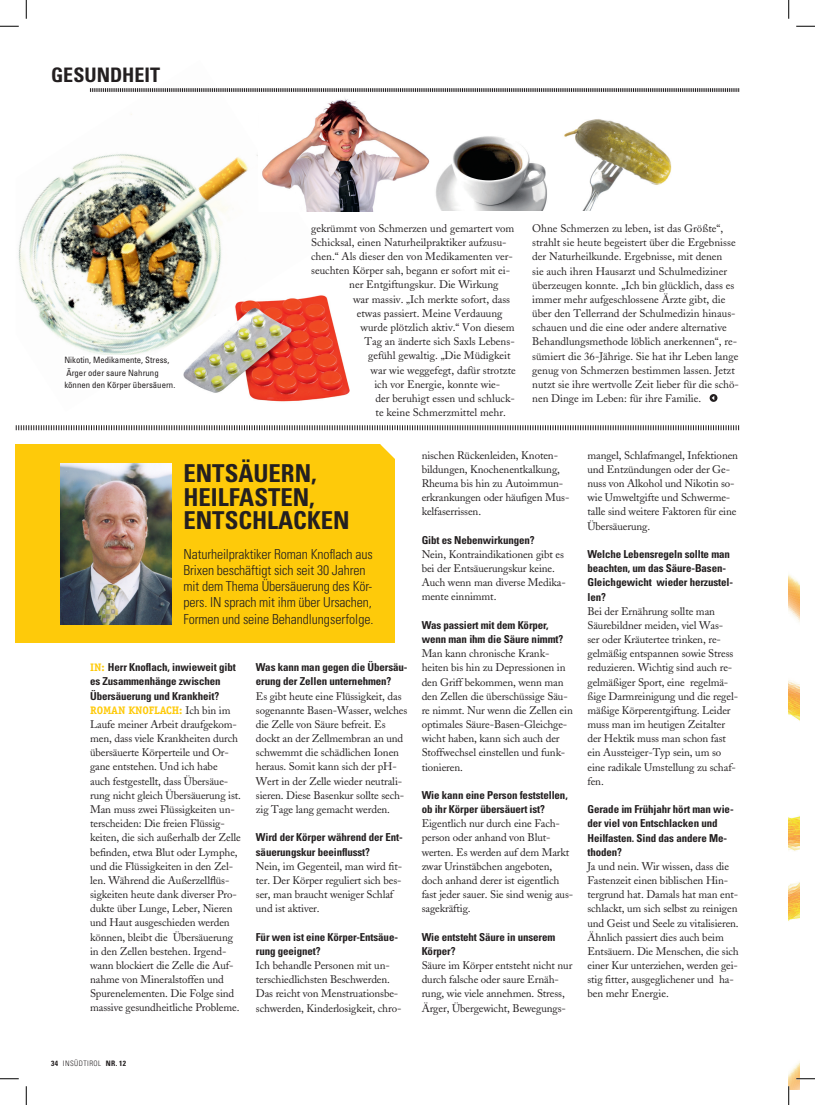
<style>
.page{position:relative;width:815px;height:1105px;background:#fff}
.page>*{position:absolute;margin:0;border:0;box-sizing:border-box;transform-origin:0 0}
.t1{font:700 condensed 24.75px/23.8px "Univers LT Std";color:#231f20}
.t2{font:700 condensed 20px "Univers LT Std";color:#231f20}
.t3{font:300 condensed 13.75px/16.2px "Univers LT Std";letter-spacing:-.01em;color:#231f20}
.t4{font:11px/14.1px "Adobe Caslon";letter-spacing:-.01em;color:#231f20}
.t5{font:700 condensed 11px/14.1px "Univers LT Std";letter-spacing:-.01em;color:#231f20}
.t6{font:700 11px "Officina Serif Std";letter-spacing:-.01em;color:#feca0a}
.t7{font:condensed 8.75px/12.5px "Univers LT Std";color:#231f20}
.t8{font:300 condensed 7.5px "Univers LT Std";letter-spacing:.06em;color:#231f20}
.s1{font-family:"Officina Serif Std";font-stretch:normal;color:#feca0a}
.s2{font-family:"Adobe Caslon";font-weight:400;color:#231f20}
.s3{font-weight:700}
</style>
<div class="page">
<img style="left:788px;top:574px;width:11px;height:515px">
<img style="left:320px;top:295px;width:30px;height:104px">
<img style="left:18px;top:89px;width:302px;height:313px">
<svg style="left:709px;top:394px;width:8px;height:8px"></svg>
<svg style="left:711px;top:396px;width:3px;height:4px"></svg>
<div style="left:16px;top:444px;width:378px;height:199px;background:#feca0a"></div>
<img style="left:60px;top:463px;width:112px;height:161px">
<svg style="left:16px;top:425px;width:723px;height:34px"></svg>
<img style="left:259px;top:94px;width:171px;height:117px">
<svg style="left:90px;top:88px;width:649px;height:5px"></svg>
<img style="left:436px;top:136px;width:111px;height:75px">
<img style="left:564px;top:119px;width:108px;height:91px">
<div style="left:63px;top:355px;width:110px;height:10px;background:#fff"></div>
<div style="left:63px;top:380px;width:116px;height:10px;background:#fff"></div>
<svg style="left:0;top:25px;width:19px;height:2px"></svg>
<svg style="left:796px;top:25px;width:18px;height:2px"></svg>
<svg style="left:0;top:1078px;width:19px;height:1px"></svg>
<svg style="left:796px;top:1078px;width:18px;height:1px"></svg>
<svg style="left:25px;top:0;width:2px;height:19px"></svg>
<svg style="left:25px;top:1086px;width:2px;height:19px"></svg>
<svg style="left:788px;top:0;width:1px;height:19px"></svg>
<svg style="left:788px;top:1086px;width:1px;height:19px"></svg>
<h2 class="t2" style="left:51px;top:62px;width:110px">GESUNDHEIT</h2>
<p class="t7" style="left:64px;top:354px;width:112px">Nikotin, Medikamente, Stress,<br>Ärger oder saure Nahrung können den Körper übersäuern.</p>
<p class="t4" style="left:311px;top:221px;width:205px">gekrümmt von Schmerzen und gemartert vom</p>
<p class="t4" style="left:311px;top:235px;width:197px">Schicksal, einen Naturheilpraktiker aufzusu-</p>
<p class="t4" style="left:311px;top:249px;width:203px">chen.“ Als dieser den von Medikamenten ver-</p>
<p class="t4" style="left:311px;top:264px;width:200px">seuchten Körper sah, begann er sofort mit ei-</p>
<p class="t4" style="left:349px;top:278px;width:151px">ner Entgiftungskur. Die Wirkung</p>
<p class="t4" style="left:353px;top:292px;width:158px">war massiv. „Ich merkte sofort, dass</p>
<p class="t4" style="left:357px;top:306px;width:147px">etwas passiert. Meine Verdauung</p>
<p class="t4" style="left:360px;top:320px;width:156px">wurde plötzlich aktiv.“ Von diesem</p>
<p class="t4" style="left:364px;top:335px;width:152px">Tag an änderte sich Saxls Lebens-</p>
<p class="t4" style="left:368px;top:349px;width:144px">gefühl gewaltig. „Die Müdigkeit</p>
<p class="t4" style="left:370px;top:363px;width:147px">war wie weggefegt, dafür strotzte</p>
<p class="t4" style="left:374px;top:377px;width:127px">ich vor Energie, konnte wie-</p>
<p class="t4" style="left:375px;top:391px;width:141px">der beruhigt essen und schluck-</p>
<p class="t4" style="left:375px;top:405px;width:132px">te keine Schmerzmittel mehr.</p>
<p class="t4" style="left:532px;top:221px;width:208px">Ohne Schmerzen zu leben, ist das Größte“, strahlt sie heute begeistert über die Ergebnisse der Naturheilkunde. Ergebnisse, mit denen<br>sie auch ihren Hausarzt und Schulmediziner überzeugen konnte. „Ich bin glücklich, dass es immer mehr aufgeschlossene Ärzte gibt, die über den Tellerrand der Schulmedizin hinaus&shy;schauen und die eine oder andere alternative Behandlungsmethode löblich anerkennen“, re&shy;sümiert die 36-Jährige. Sie hat ihr Leben lange genug von Schmerzen bestimmen lassen. Jetzt nutzt sie ihre wertvolle Zeit lieber für die schö&shy;nen Dinge im Leben: für ihre Familie.</p>
<h1 class="t1" style="left:183px;top:461px;width:167px">Entsäuern,<br>Heilfasten,<br>Entschlacken</h1>
<p class="t3" style="left:183px;top:546px;width:191px">Naturheilpraktiker Roman Knoflach aus Brixen beschäftigt sich seit 30 Jahren mit dem Thema Übersäuerung des Kör&shy;pers. IN sprach mit ihm über Ursachen, Formen und seine Behandlungserfolge.</p>
<p class="t5" style="left:90px;top:660px;width:147px"><span class="s1">IN:</span> Herr Knoflach, inwieweit gibt es Zusammenhänge zwischen<br>Übersäuerung und Krankheit?</p>
<p class="t6" style="left:90px;top:703px;width:142px">ROMAN KNOFLACH: <span class="s2">Ich bin im</span></p>
<p class="t4" style="left:90px;top:717px;width:152px">Laufe meiner Arbeit draufgekom&shy;men, dass viele Krankheiten durch übersäuerte Körperteile und Or&shy;gane entstehen. Und ich habe<br>auch festgestellt, dass Übersäue&shy;rung nicht gleich Übersäuerung ist.<br>Man muss zwei Flüssigkeiten un&shy;terscheiden: Die freien Flüssig&shy;keiten, die sich außerhalb der Zelle befinden, etwa Blut oder Lymphe, und die Flüssigkeiten in den Zel&shy;len. Während die Außerzellflüs&shy;sigkeiten heute dank diverser Pro&shy;dukte über Lunge, Leber, Nieren und Haut ausgeschieden werden können, bleibt die Übersäuerung in den Zellen bestehen. Irgend&shy;wann blockiert die Zelle die Auf&shy;nahme von Mineralstoffen und Spurenelementen. Die Folge sind massive gesundheitliche Probleme.</p>
<p class="t5" style="left:256px;top:660px;width:153px">Was kann man gegen die Übersäu&shy;erung der Zellen unternehmen?</p>
<p class="t4" style="left:256px;top:689px;width:153px">Es gibt heute eine Flüssigkeit, das sogenannte Basen-Wasser, welches die Zelle von Säure befreit. Es dockt an der Zellmembran an und schwemmt die schädlichen Ionen heraus. Somit kann sich der pH-<br>Wert in der Zelle wieder neutrali&shy;sieren. Diese Basenkur sollte sech&shy;zig Tage lang gemacht werden.</p>
<p class="t5" style="left:256px;top:830px;width:148px">Wird der Körper während der Ent&shy;säuerungskur beeinflusst?</p>
<p class="t4" style="left:256px;top:859px;width:148px">Nein, im Gegenteil, man wird fit&shy;ter. Der Körper reguliert sich bes&shy;ser, man braucht weniger Schlaf und ist aktiver.</p>
<p class="t5" style="left:256px;top:929px;width:144px">Für wen ist eine Körper-Entsäue&shy;rung geeignet?</p>
<p class="t4" style="left:256px;top:958px;width:147px">Ich behandle Personen mit un&shy;terschiedlichsten Beschwerden.<br>Das reicht von Menstruationsbe&shy;schwerden, Kinderlosigkeit, chro-</p>
<p class="t4" style="left:421px;top:448px;width:149px">nischen Rückenleiden, Knoten&shy;bildungen, Knochenentkalkung,<br>Rheuma bis hin zu Autoimmun&shy;erkrankungen oder häufigen Mus&shy;kelfaserrissen.</p>
<p class="t5" style="left:421px;top:533px;width:115px">Gibt es Nebenwirkungen?</p>
<p class="t4" style="left:421px;top:547px;width:146px">Nein, Kontraindikationen gibt es bei der Entsäuerungskur keine.<br>Auch wenn man diverse Medika&shy;mente einnimmt.</p>
<p class="t5" style="left:421px;top:618px;width:143px">Was passiert mit dem Körper, wenn man ihm die Säure nimmt?</p>
<p class="t4" style="left:421px;top:646px;width:153px">Man kann chronische Krank&shy;heiten bis hin zu Depressionen in den Griff bekommen, wenn man den Zellen die überschüssige Säu&shy;re nimmt. Nur wenn die Zellen ein optimales Säure-Basen-Gleichge&shy;wicht haben, kann sich auch der<br>Stoffwechsel einstellen und funk&shy;tionieren.</p>
<p class="t5" style="left:421px;top:788px;width:147px">Wie kann eine Person feststellen, ob ihr Körper übersäuert ist?</p>
<p class="t4" style="left:421px;top:817px;width:153px">Eigentlich nur durch eine Fach&shy;person oder anhand von Blut&shy;werten. Es werden auf dem Markt zwar Urinstäbchen angeboten, doch anhand derer ist eigentlich fast jeder sauer. Sie sind wenig aus&shy;sagekräftig.</p>
<p class="t5" style="left:421px;top:930px;width:135px">Wie entsteht Säure in unserem<br>Körper?</p>
<p class="t4" style="left:421px;top:958px;width:152px">Säure im Körper entsteht nicht nur durch falsche oder saure Ernäh&shy;rung, wie viele annehmen. Stress, Ärger, Übergewicht, Bewegungs-</p>
<p class="t4" style="left:587px;top:448px;width:152px">mangel, Schlafmangel, Infektionen und Entzündungen oder der Ge&shy;nuss von Alkohol und Nikotin so&shy;wie Umweltgifte und Schwerme&shy;talle sind weitere Faktoren für eine<br>Übersäuerung.</p>
<p class="t5" style="left:587px;top:547px;width:147px">Welche Lebensregeln sollte man beachten, um das Säure-Basen-<br>Gleichgewicht wieder herzustel&shy;len?</p>
<p class="t4" style="left:587px;top:604px;width:152px">Bei der Ernährung sollte man<br>Säurebildner meiden, viel Was&shy;ser oder Kräutertee trinken, re&shy;gelmäßig entspannen sowie Stress reduzieren. Wichtig sind auch re&shy;gelmäßiger Sport, eine regelmä&shy;ßige Darmreinigung und die regel&shy;mäßige Körperentgiftung. Leider muss man im heutigen Zeitalter der Hektik muss man schon fast ein Aussteiger-Typ sein, um so eine radikale Umstellung zu schaf&shy;fen.</p>
<p class="t5" style="left:587px;top:802px;width:148px">Gerade im Frühjahr hört man wie&shy;der viel von Entschlacken und<br>Heilfasten. Sind das andere Me&shy;thoden?</p>
<p class="t4" style="left:587px;top:859px;width:153px">Ja und nein. Wir wissen, dass die<br>Fastenzeit einen biblischen Hin&shy;tergrund hat. Damals hat man ent&shy;schlackt, um sich selbst zu reinigen und Geist und Seele zu vitalisieren.<br>Ähnlich passiert dies auch beim<br>Entsäuern. Die Menschen, die sich einer Kur unterziehen, werden gei&shy;stig fitter, ausgeglichener und ha&shy;ben mehr Energie.</p>
<p class="t8" style="left:51px;top:1058px;width:77px"><span class="s3">34</span> insüdtirol <span class="s3">nr. 12</span></p>
</div>
